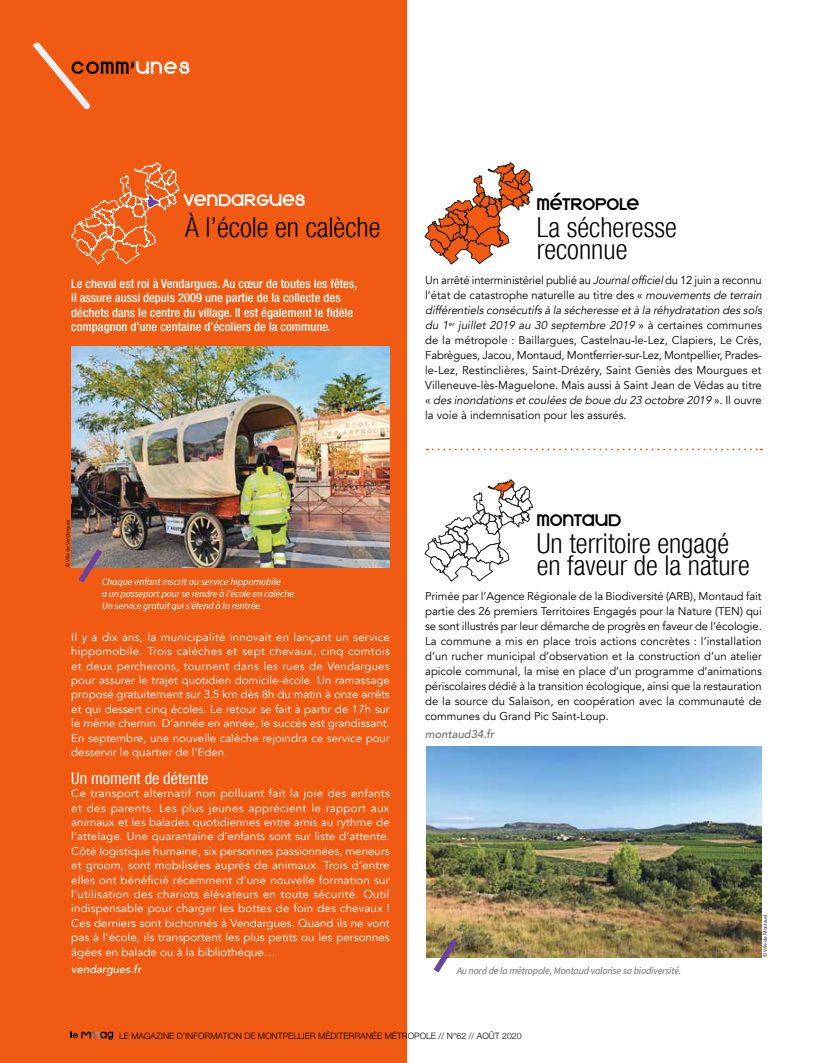
<style>
.page{position:relative;width:815px;height:1063px;background:#fff}
.page>*{position:absolute;margin:0;border:0;box-sizing:border-box;transform-origin:0 0}
.t1{font:300 condensed 27.5px/22.5px "Helvetica Neue";color:#000}
.t2{font:20px "Kravitz Extra Thermal";letter-spacing:.07em;color:#000}
.t3{font:18.75px "Kravitz Extra Thermal";letter-spacing:.01em;color:#000}
.t4{font:18.75px "Kravitz Extra Thermal";letter-spacing:.005em;color:#fff}
.INTER_1L{font:16.25px "Helvetica Neue Regular 2";color:#fff}
.CHAPO{font:500 condensed 12.5px/14.4px "Helvetica Neue LT Std";color:#fff}
.TEXTE_COURANT{font:11.25px/15px "Avenir";color:#000}
.TEXTE_COURANT-2{font:11.25px/14.4px "Avenir";color:#fff;text-align:justify}
.TEXTE_COURANT-3{font:italic 500 11.25px "Avenir";color:#fff}
.TEXTE_COURANT-4{font:italic 500 11.25px "Avenir";color:#6d6c6c}
.LEGENDE{font:italic 10px/12px "Source Sans Pro";letter-spacing:-.02em;color:#fff}
.LEGENDE-2{font:italic 10px "Source Sans Pro";letter-spacing:-.02em;color:#6d6c6c}
.t5{font:300 8.75px "Helvetica Neue";color:#000}
.t6{font:5px "Avenir";letter-spacing:-.02em;color:#000}
.s1{color:#fff}
.s2{font-style:italic}
</style>
<div class="page">
<div style="left:0;top:0;width:407px;height:1063px;background:#f15a12"></div>
<svg style="left:427px;top:449px;width:335px;height:1px"></svg>
<svg style="left:71px;top:162px;width:108px;height:103px"></svg>
<svg style="left:425px;top:162px;width:108px;height:103px"></svg>
<svg style="left:425px;top:479px;width:108px;height:103px"></svg>
<img style="left:71px;top:347px;width:319px;height:220px">
<img style="left:426px;top:747px;width:336px;height:210px">
<svg style="left:78px;top:549px;width:25px;height:34px"></svg>
<svg style="left:433px;top:939px;width:25px;height:33px"></svg>
<svg style="left:71px;top:1032px;width:42px;height:8px"></svg>
<svg style="left:32px;top:42px;width:58px;height:68px"></svg>
<h2 class="t2" style="left:71px;top:55px;width:120px">COMM’<span class="s1">UNES</span></h2>
<p class="t4" style="left:182px;top:188px;width:124px">VENDARGUES</p>
<p class="t1" style="left:185px;top:218px;width:197px">À l’école en calèche</p>
<p class="CHAPO" style="left:71px;top:276px;width:288px">Le cheval est roi à Vendargues. Au cœur de toutes les fêtes, il assure aussi depuis 2009 une partie de la collecte des déchets dans le centre du village. Il est également le fidèle compagnon d’une centaine d’écoliers de la commune.</p>
<p class="t3" style="left:536px;top:192px;width:104px">MÉTROPOLE</p>
<p class="t1" style="left:537px;top:218px;width:142px">La sécheresse reconnue</p>
<p class="TEXTE_COURANT" style="left:425px;top:273px;width:341px">Un arrêté interministériel publié au <span class="s2">Journalofficiel</span>du 12 juin a reconnu l’état de catastrophe naturelle au titre des « <span class="s2">mouvements de terrain différentiels consécutifs à la sécheresse età la réhydratation des sols du 1</span><sup>er</sup> <span class="s2">juillet 2019 au 30 septembre 2019</span> » à ce rta i n es co m m u n es de la métropole : Baillargues, Castelnau-le-Lez, Clapiers, Le Crès, Fabrègues, Jacou, Montaud, Montferrier-sur-Lez, Montpellier, Prades&shy;le-Lez, Restinclières, Saint-Drézéry, Saint Geniès des Mourgues et Villeneuve-lès-Maguelone. Mais aussi à Saint Jean de Védas au titre « <span class="s2">des inondations etcoulées de boue du 23 octobre 2019</span> » . I l o u v re la voie à indemnisation pour les assurés.</p>
<p class="t6" style="left:65px;top:567px;width:49px;rotate:-90deg">© Ville de Vendargues</p>
<p class="LEGENDE" style="left:102px;top:576px;width:196px">Chaque enfant inscrit au service hippomobile<br>a un passeport pour se rendre à l’école en calèche.<br>Un service gratuit qui s’étend à la rentrée.</p>
<p class="TEXTE_COURANT-2" style="left:71px;top:630px;width:320px">Il y a dix ans, la municipalité innovait en lançant un service hippomobile. Trois calèches et sept chevaux, cinq comtois et deux percherons, tournent dans les rues de Vendargues pour assurer le trajet quotidien domicile-école. Un ramassage proposé gratuitement sur 3,5 km dès 8h du matin à onze arrêts et qui dessert cinq écoles. Le retour se fait à partir de 17h sur le même chemin. D’année en année, le succès est grandissant.<br>En septembre, une nouvelle calèche rejoindra ce service pour desservir le quartier de l’Eden.</p>
<p class="INTER_1L" style="left:71px;top:771px;width:139px">Un moment de détente</p>
<p class="TEXTE_COURANT-2" style="left:71px;top:786px;width:320px">Ce transport alternatif non polluant fait la joie des enfants et des parents. Les plus jeunes apprécient le rapport aux animaux et les balades quotidiennes entre amis au rythme de l’attelage. Une quarantaine d’enfants sont sur liste d’attente.<br>Côté logistique humaine, six personnes passionnées, meneurs et groom, sont mobilisées auprès de animaux. Trois d’entre elles ont bénéficié récemment d’une nouvelle formation sur l’utilisation des chariots élévateurs en toute sécurité. Outil indispensable pour charger les bottes de foin des chevaux !<br>Ces derniers sont bichonnés à Vendargues. Quand ils ne vont pas à l’école, ils transportent les plus petits ou les personnes âgées en balade ou à la bibliothèque…</p>
<p class="TEXTE_COURANT-3" style="left:71px;top:963px;width:72px">vendargues.fr</p>
<p class="t3" style="left:536px;top:508px;width:86px">MONTAUD</p>
<p class="t1" style="left:537px;top:534px;width:215px">Un territoire engagé en faveur de la nature</p>
<p class="TEXTE_COURANT" style="left:425px;top:589px;width:338px;text-align:justify">Primée par l’Agence Régionale de la Biodiversité (ARB), Montaud fait partie des 26 premiers Territoires Engagés pour la Nature (TEN) qui se sont illustrés par leur démarche de progrès en faveur de l’écologie.<br>La commune a mis en place trois actions concrètes : l’installation d’un rucher municipal d’observation et la construction d’un atelier apicole communal, la mise en place d’un programme d’animations périscolaires dédié à la transition écologique, ainsi que la restauration de la source du Salaison, en coopération avec la communauté de communes du Grand Pic Saint-Loup.</p>
<p class="TEXTE_COURANT-4" style="left:425px;top:727px;width:71px">montaud34.fr</p>
<p class="LEGENDE-2" style="left:457px;top:964px;width:226px">Au nord de la métropole, Montaud valorise sa biodiversité.</p>
<p class="t6" style="left:762px;top:957px;width:44px;rotate:-90deg">© Ville de Montaud</p>
<p class="t5" style="left:119px;top:1029px;width:404px">LE MAGAZINE D’INFORMATION DE MONTPELLIER MÉDITERRANÉE MÉTROPOLE // N°62 // AOÛT 2020</p>
</div>
